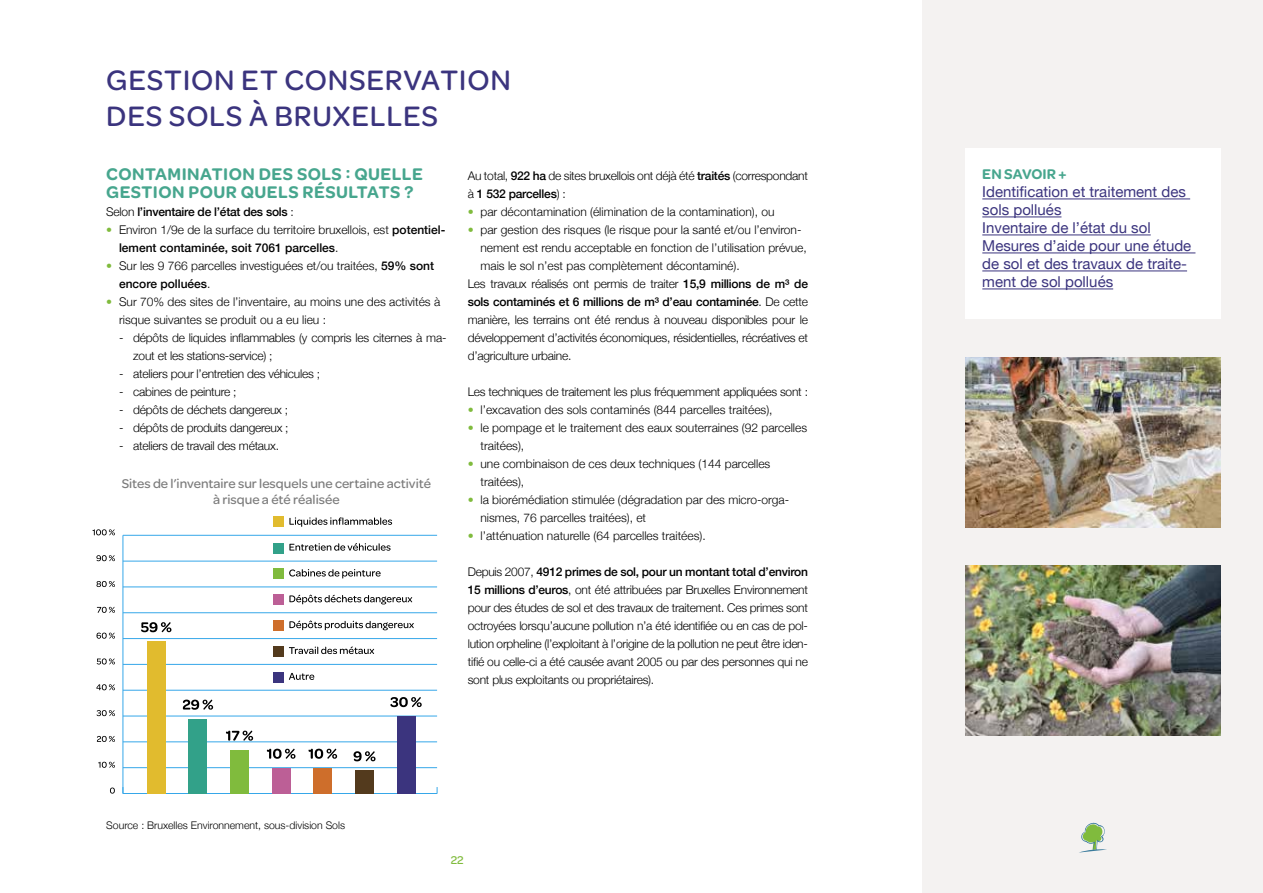
<style>
.page{position:relative;width:1263px;height:893px;background:#fff}
.page>*{position:absolute;margin:0;border:0;box-sizing:border-box;transform-origin:0 0}
.t1{font:500 30px/36px "Omnes";letter-spacing:.025em;color:#3b347e}
.t2{font:600 18px/18px "Omnes";letter-spacing:.025em;color:#47a68e}
.t3{font:15px/18px "Helvetica Neue";color:#3b347e}
.t4{font:600 15px "Omnes";color:#47a68e}
.t5{font:500 13.5px/16.2px "Omnes";color:#7c7c7c;text-align:center}
.t6{font:300 12px/18px "Helvetica Neue";color:#000}
.t7{font:300 12px/18px "Helvetica Neue";letter-spacing:-.02em;color:#000}
.t8{font:500 12px "Helvetica Neue";letter-spacing:-.02em;color:#000}
.t9{font:500 12px "Omnes";color:#80bb3d}
.t10{font:300 10.5px "Helvetica Neue";color:#000}
.s1{font-weight:300}
.s2{color:#80bb3d}
.s3{font-weight:500}
</style>
<div class="page">
<div style="left:923px;top:0;width:340px;height:893px;background:#f4f2f1"></div>
<svg style="left:1079px;top:823px;width:28px;height:30px"></svg>
<div style="left:965px;top:149px;width:255px;height:170px;background:#fff"></div>
<hr style="left:982px;top:199px;width:208px;height:1px;background:#3b347e">
<hr style="left:982px;top:217px;width:79px;height:1px;background:#3b347e">
<hr style="left:982px;top:235px;width:169px;height:1px;background:#3b347e">
<hr style="left:982px;top:253px;width:213px;height:1px;background:#3b347e">
<hr style="left:982px;top:271px;width:205px;height:1px;background:#3b347e">
<hr style="left:982px;top:289px;width:131px;height:1px;background:#3b347e">
<img style="left:965px;top:357px;width:255px;height:170px">
<img style="left:965px;top:566px;width:255px;height:170px">
<svg style="left:110px;top:787px;width:5px;height:7px"></svg>
<svg style="left:98px;top:762px;width:17px;height:6px"></svg>
<svg style="left:97px;top:736px;width:18px;height:6px"></svg>
<svg style="left:97px;top:710px;width:18px;height:6px"></svg>
<svg style="left:96px;top:684px;width:19px;height:6px"></svg>
<svg style="left:97px;top:658px;width:18px;height:6px"></svg>
<svg style="left:97px;top:633px;width:18px;height:6px"></svg>
<svg style="left:97px;top:607px;width:18px;height:6px"></svg>
<svg style="left:96px;top:581px;width:19px;height:6px"></svg>
<svg style="left:96px;top:555px;width:19px;height:6px"></svg>
<svg style="left:93px;top:529px;width:22px;height:6px"></svg>
<hr style="left:123px;top:535px;width:1px;height:258px;background:#36a7e9">
<hr style="left:123px;top:793px;width:314px;height:1px;background:#36a7e9">
<hr style="left:123px;top:767px;width:314px;height:1px;background:#36a7e9">
<hr style="left:123px;top:742px;width:314px;height:1px;background:#36a7e9">
<hr style="left:123px;top:716px;width:314px;height:1px;background:#36a7e9">
<hr style="left:123px;top:690px;width:314px;height:1px;background:#36a7e9">
<hr style="left:123px;top:664px;width:314px;height:1px;background:#36a7e9">
<hr style="left:123px;top:638px;width:314px;height:1px;background:#36a7e9">
<hr style="left:123px;top:612px;width:314px;height:1px;background:#36a7e9">
<hr style="left:123px;top:587px;width:314px;height:1px;background:#36a7e9">
<hr style="left:123px;top:561px;width:314px;height:1px;background:#36a7e9">
<hr style="left:123px;top:535px;width:314px;height:1px;background:#36a7e9">
<div style="left:397px;top:716px;width:18px;height:77px;background:#3b347e"></div>
<div style="left:355px;top:770px;width:19px;height:23px;background:#533a1d"></div>
<div style="left:313px;top:768px;width:19px;height:25px;background:#ce6e2b"></div>
<div style="left:272px;top:768px;width:19px;height:25px;background:#bc5f96"></div>
<div style="left:230px;top:750px;width:19px;height:43px;background:#80bb3d"></div>
<div style="left:188px;top:719px;width:19px;height:74px;background:#32a189"></div>
<div style="left:147px;top:641px;width:19px;height:152px;background:#e1bb2e"></div>
<div style="left:274px;top:672px;width:10px;height:10px;background:#3b347e"></div>
<svg style="left:289px;top:673px;width:25px;height:7px"></svg>
<div style="left:274px;top:646px;width:10px;height:11px;background:#533a1d"></div>
<svg style="left:289px;top:646px;width:85px;height:8px"></svg>
<div style="left:274px;top:620px;width:10px;height:11px;background:#ce6e2b"></div>
<svg style="left:289px;top:620px;width:125px;height:10px"></svg>
<div style="left:274px;top:595px;width:10px;height:10px;background:#bc5f96"></div>
<svg style="left:289px;top:595px;width:123px;height:9px"></svg>
<div style="left:274px;top:569px;width:10px;height:10px;background:#80bb3d"></div>
<svg style="left:289px;top:569px;width:92px;height:9px"></svg>
<div style="left:274px;top:543px;width:10px;height:10px;background:#32a189"></div>
<svg style="left:289px;top:543px;width:102px;height:8px"></svg>
<div style="left:274px;top:517px;width:10px;height:10px;background:#e1bb2e"></div>
<svg style="left:289px;top:517px;width:103px;height:10px"></svg>
<svg style="left:141px;top:622px;width:30px;height:10px"></svg>
<svg style="left:183px;top:699px;width:30px;height:11px"></svg>
<svg style="left:226px;top:730px;width:27px;height:11px"></svg>
<svg style="left:267px;top:749px;width:28px;height:10px"></svg>
<svg style="left:308px;top:749px;width:29px;height:10px"></svg>
<svg style="left:353px;top:751px;width:22px;height:10px"></svg>
<svg style="left:390px;top:697px;width:32px;height:10px"></svg>
<h1 class="t1" style="left:106px;top:60px;width:406px">GESTION ET CONSERVATION<br>DES SOLS À BRUXELLES</h1>
<h2 class="t2" style="left:106px;top:164px;width:318px">CONTAMINATION DES SOLS : QUELLE<br>GESTION POUR QUELS RÉSULTATS ?</h2>
<p class="t8" style="left:106px;top:202px;width:189px"><span class="s1">Selon</span> l’inventaire de l’état des sols <span class="s1">:</span></p>
<p class="t6" style="left:119px;top:220px;width:328px;text-indent:-13px"><span class="s2">•</span> Environ 1/9e de la surface du territoire bruxellois, est <span class="s3">potentiel&shy;lement contaminée, soit 7061 parcelles</span>.</p>
<p class="t6" style="left:119px;top:256px;width:316px;text-indent:-13px"><span class="s2">•</span> Sur les 9 766 parcelles investiguées et/ou traitées, <span class="s3">59% sont encore polluées</span>.</p>
<p class="t6" style="left:119px;top:292px;width:323px;text-indent:-13px"><span class="s2">•</span> Sur 70% des sites de l’inventaire, au moins une des activités à risque suivantes se produit ou a eu lieu :</p>
<p class="t7" style="left:133px;top:328px;width:315px;text-indent:-14px">- dépôts de liquides inflammables (y compris les citernes à ma&shy;zout et les stations-service) ;</p>
<p class="t7" style="left:119px;top:364px;width:202px">- ateliers pour l’entretien des véhicules ;</p>
<p class="t7" style="left:119px;top:382px;width:119px">- cabines de peinture ;</p>
<p class="t7" style="left:119px;top:400px;width:171px">- dépôts de déchets dangereux ;</p>
<p class="t7" style="left:119px;top:418px;width:171px">- dépôts de produits dangereux ;</p>
<p class="t7" style="left:119px;top:436px;width:161px">- ateliers de travail des métaux.</p>
<p class="t5" style="left:122px;top:474px;width:311px">Sites de l’inventaire sur lesquels une certaine activité à risque a été réalisée</p>
<p class="t7" style="left:468px;top:166px;width:342px">Au total, <span class="s3">922 ha</span> de sites bruxellois ont déjà été <span class="s3">traités</span> (correspondant à <span class="s3">1 532 parcelles</span>) :</p>
<p class="t6" style="left:468px;top:202px;width:308px"><span class="s2">•</span> par décontamination (élimination de la contamination), ou</p>
<p class="t6" style="left:468px;top:220px;width:335px"><span class="s2">•</span> par gestion des risques (le risque pour la santé et/ou l’environ-</p>
<p class="t6" style="left:480px;top:238px;width:328px">nement est rendu acceptable en fonction de l’utilisation prévue,</p>
<p class="t6" style="left:480px;top:256px;width:261px">mais le sol n’est pas complètement décontaminé).</p>
<p class="t7" style="left:468px;top:274px;width:342px">Les travaux réalisés ont permis de traiter <span class="s3">15,9 millions de m³ de</span></p>
<p class="t8" style="left:468px;top:292px;width:342px">sols contaminés et 6 millions de m³ d’eau contaminée<span class="s1">. De cette</span></p>
<p class="t7" style="left:468px;top:310px;width:342px">manière, les terrains ont été rendus à nouveau disponibles pour le</p>
<p class="t7" style="left:468px;top:328px;width:342px">développement d’activités économiques, résidentielles, récréatives et</p>
<p class="t7" style="left:468px;top:346px;width:105px">d’agriculture urbaine.</p>
<p class="t7" style="left:468px;top:382px;width:342px">Les techniques de traitement les plus fréquemment appliquées sont :</p>
<p class="t6" style="left:468px;top:400px;width:306px"><span class="s2">•</span> l’excavation des sols contaminés (844 parcelles traitées),</p>
<p class="t6" style="left:480px;top:418px;width:328px;text-indent:-13px"><span class="s2">•</span> le pompage et le traitement des eaux souterraines (92 parcelles traitées),</p>
<p class="t6" style="left:480px;top:454px;width:291px;text-indent:-13px"><span class="s2">•</span> une combinaison de ces deux techniques (144 parcelles traitées),</p>
<p class="t6" style="left:480px;top:490px;width:310px;text-indent:-13px"><span class="s2">•</span> la biorémédiation stimulée (dégradation par des micro-orga&shy;nismes, 76 parcelles traitées), et</p>
<p class="t6" style="left:468px;top:526px;width:239px"><span class="s2">•</span> l’atténuation naturelle (64 parcelles traitées).</p>
<p class="t6" style="left:468px;top:562px;width:342px;text-align:justify">Depuis 2007, <span class="s3">4912 primes de sol, pour un montant total d’environ 15 millions d’euros</span>, ont été attribuées par Bruxelles Environnement pour des études de sol et des travaux de traitement. Ces primes sont octroyées lorsqu’aucune pollution n’a été identifiée ou en cas de pol&shy;lution orpheline (l’exploitant à l’origine de la pollution ne peut être iden&shy;tifié ou celle-ci a été causée avant 2005 ou par des personnes qui ne sont plus exploitants ou propriétaires).</p>
<p class="t10" style="left:106px;top:817px;width:240px">Source : Bruxelles Environnement, sous-division Sols</p>
<p class="t9" style="left:451px;top:852px;width:14px">22</p>
<p class="t4" style="left:982px;top:164px;width:86px">EN SAVOIR +</p>
<p class="t3" style="left:982px;top:184px;width:210px">Identification et traitement des sols pollués<br>Inventaire de l’état du sol<br>Mesures d’aide pour une étude de sol et des travaux de traite&shy;ment de sol pollués</p>
</div>
